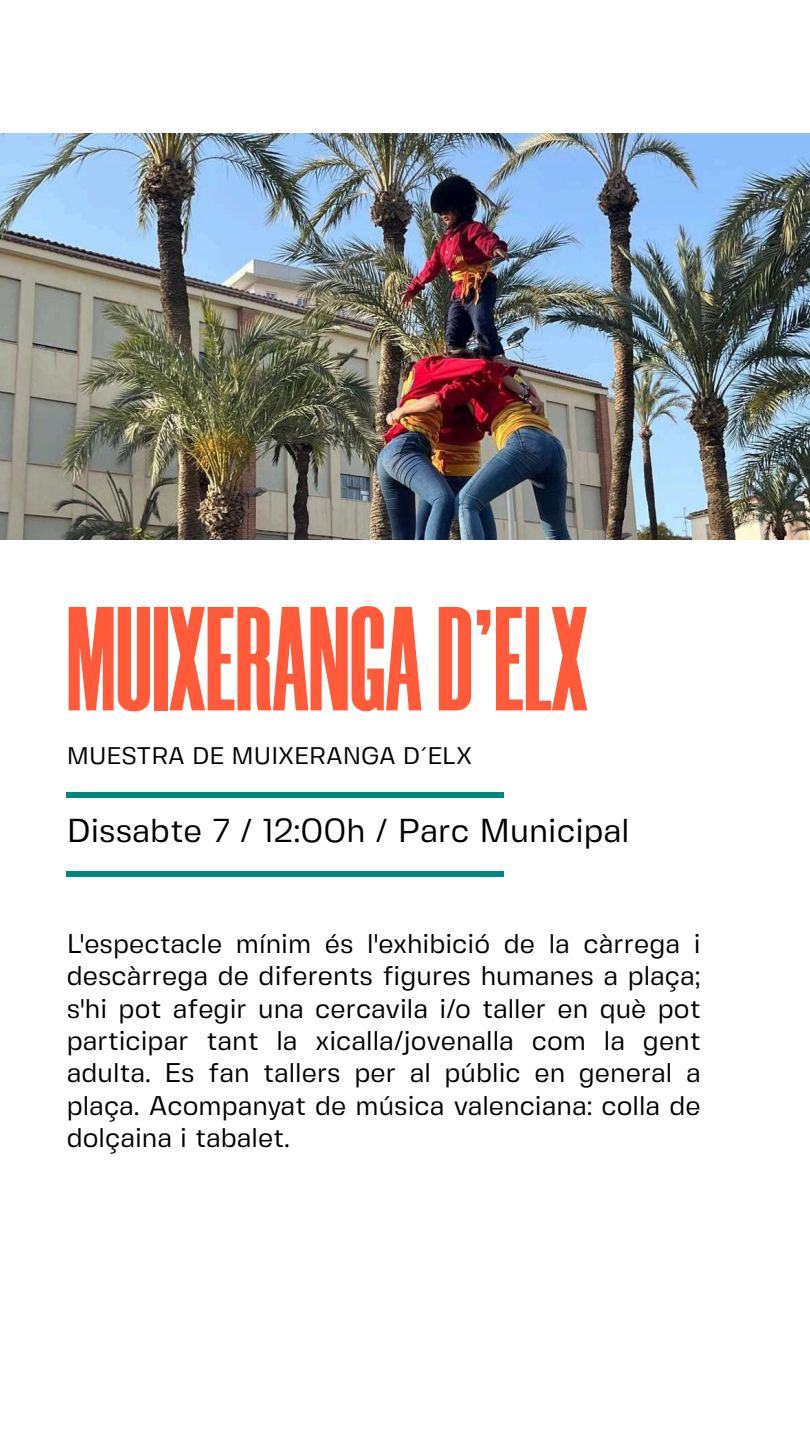
<style>
.page{position:relative;width:810px;height:1440px;background:#fff}
.page>*{position:absolute;margin:0;border:0;box-sizing:border-box;transform-origin:0 0}
.t1{font:800 147.98px "Morganite";color:#ff5a39}
.t2{font:33.15px "Fivo Sans Modern";color:#000}
.t3{font:27px/32.4px "Fivo Sans Modern";color:#000;text-align:justify}
.t4{font:24px "Fivo Sans Modern";color:#000}
</style>
<div class="page">
<div style="left:67px;top:792px;width:437px;height:5px;background:#008880"></div>
<div style="left:67px;top:872px;width:437px;height:5px;background:#008880"></div>
<img style="left:0;top:133px;width:810px;height:406px">
<h1 class="t1" style="left:67px;top:583px;width:522px">MUIXERANGA D’ELX</h1>
<p class="t4" style="left:67px;top:741px;width:407px">MUESTRA DE MUIXERANGA D´ELX</p>
<p class="t2" style="left:67px;top:811px;width:564px">Dissabte 7 / 12:00h / Parc Municipal</p>
<p class="t3" style="left:67px;top:927px;width:636px">L'espectacle mínim és l'exhibició de la càrrega i descàrrega de diferents figures humanes a plaça; s'hi pot afegir una cercavila i/o taller en què pot participar tant la xicalla/jovenalla com la gent adulta. Es fan tallers per al públic en general a plaça. Acompanyat de música valenciana: colla de dolçaina i tabalet.</p>
</div>
